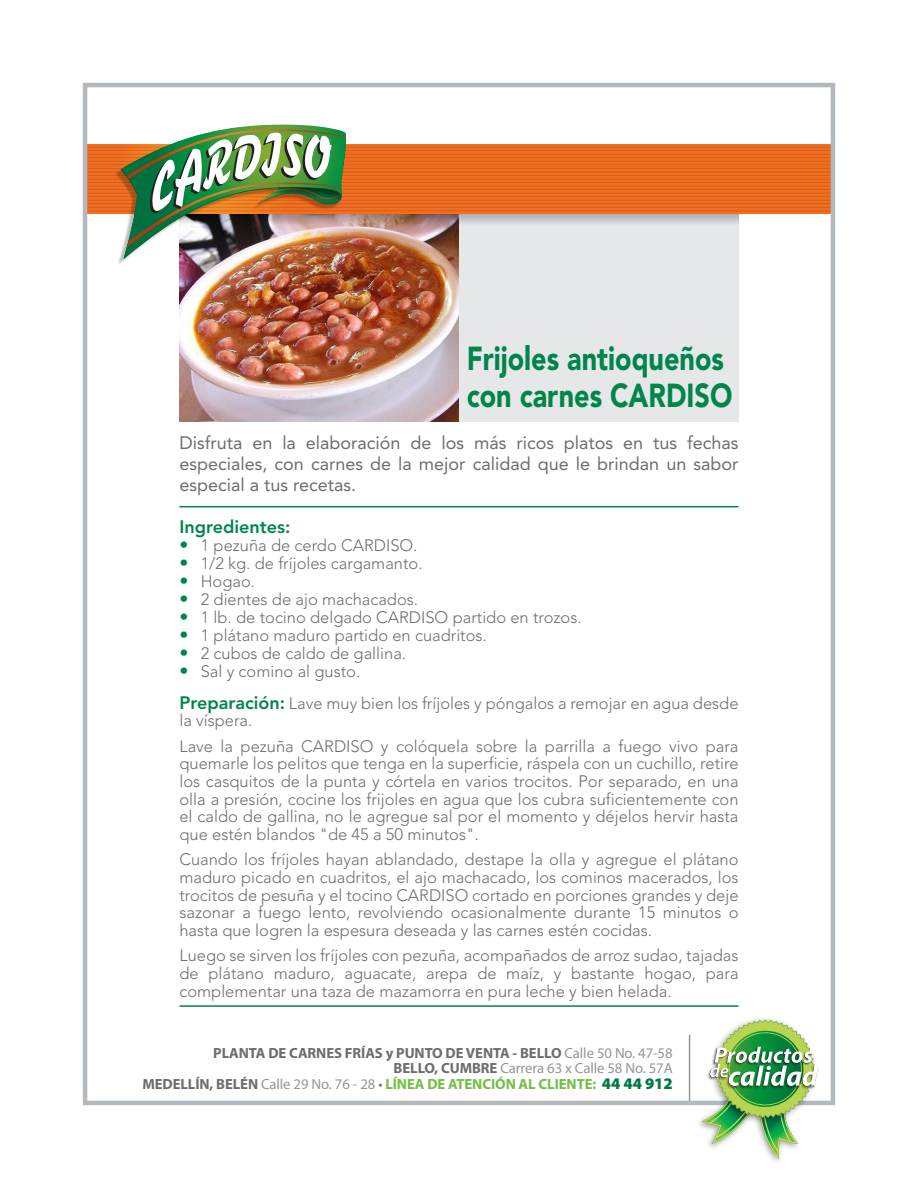
<style>
.page{position:relative;width:918px;height:1188px;background:#fff}
.page>*{position:absolute;margin:0;border:0;box-sizing:border-box;transform-origin:0 0}
.t1{font:900 33px/36.9px "Avenir LT Std";color:#00854a;scale:.82 1}
.t2{font:18px/21px "Avenir LT Std";color:#6c6d70;text-align:justify}
.t3{font:800 18px "Avenir LT Std";color:#00854a}
.t4{font:300 16.5px/17.7px "Avenir LT Std";color:#6c6d70;text-align:justify}
.t5{font:700 14.7px/14.7px "Myriad Pro";letter-spacing:-.005em;color:#6c6d70;text-align:right}
.t6{font:700 14.7px "Myriad Pro";letter-spacing:-.005em;color:#71bf44}
.s1{font-weight:800;font-size:18px;color:#00854a}
.s2{font-weight:400;color:#939598}
.s3{color:#6c6d70}
.s4{font-weight:400;color:#6c6d70}
.s5{font-weight:900;font-size:16.2px;color:#017a47}
</style>
<div class="page">
<img style="left:179px;top:240px;width:280px;height:182px">
<div style="left:459px;top:213px;width:280px;height:209px;background:#e6e7e9"></div>
<svg style="left:347px;top:213px;width:392px;height:27px"></svg>
<svg style="left:88px;top:145px;width:742px;height:68px;background:#ef6c20"></svg>
<hr style="left:85px;top:200px;width:748px;height:1px;background:#231f20">
<hr style="left:85px;top:203px;width:748px;height:1px;background:#231f20">
<hr style="left:85px;top:182px;width:748px;height:1px;background:#231f20">
<hr style="left:85px;top:186px;width:748px;height:1px;background:#231f20">
<hr style="left:85px;top:189px;width:748px;height:1px;background:#231f20">
<hr style="left:85px;top:193px;width:748px;height:1px;background:#231f20">
<hr style="left:85px;top:196px;width:748px;height:1px;background:#231f20">
<hr style="left:85px;top:207px;width:748px;height:1px;background:#231f20">
<hr style="left:85px;top:210px;width:748px;height:1px;background:#231f20">
<hr style="left:85px;top:168px;width:748px;height:1px;background:#231f20">
<hr style="left:85px;top:171px;width:748px;height:1px;background:#231f20">
<hr style="left:85px;top:147px;width:748px;height:1px;background:#231f20">
<hr style="left:85px;top:150px;width:748px;height:1px;background:#231f20">
<hr style="left:85px;top:154px;width:748px;height:1px;background:#231f20">
<hr style="left:85px;top:157px;width:748px;height:1px;background:#231f20">
<hr style="left:85px;top:161px;width:748px;height:1px;background:#231f20">
<hr style="left:85px;top:164px;width:748px;height:1px;background:#231f20">
<hr style="left:85px;top:175px;width:748px;height:1px;background:#231f20">
<hr style="left:85px;top:179px;width:748px;height:1px;background:#231f20">
<img style="left:113px;top:144px;width:232px;height:123px">
<img style="left:121px;top:124px;width:226px;height:135px">
<hr style="left:689px;top:1035px;width:1px;height:68px;background:#939598">
<div style="left:83px;top:83px;width:752px;height:1022px;border:4px solid #b1b9bf"></div>
<hr style="left:179px;top:506px;width:560px;height:1px;background:#00854a">
<hr style="left:179px;top:1005px;width:560px;height:2px;background:#00854a">
<img style="left:693px;top:1100px;width:87px;height:62px">
<img style="left:702px;top:1020px;width:116px;height:139px">
<h1 class="t1" style="left:467px;top:340px;width:325px">Frijoles antioqueños con carnes CARDISO</h1>
<p class="t2" style="left:179px;top:432px;width:561px">Disfruta en la elaboración de los más ricos platos en tus fechas especiales, con carnes de la mejor calidad que le brindan un sabor especial a tus recetas.</p>
<p class="t3" style="left:179px;top:516px;width:113px">Ingredientes:</p>
<p class="t4" style="left:179px;top:536px;width:240px"><span class="s1">•</span> 1 pezuña de cerdo CARDISO.</p>
<p class="t4" style="left:179px;top:554px;width:245px"><span class="s1">•</span> 1/2 kg. de fríjoles cargamanto.</p>
<p class="t4" style="left:179px;top:572px;width:77px"><span class="s1">•</span> Hogao.</p>
<p class="t4" style="left:179px;top:590px;width:240px"><span class="s1">•</span> 2 dientes de ajo machacados.</p>
<p class="t4" style="left:179px;top:608px;width:404px"><span class="s1">•</span> 1 lb. de tocino delgado CARDISO partido en trozos.</p>
<p class="t4" style="left:179px;top:626px;width:309px"><span class="s1">•</span> 1 plátano maduro partido en cuadritos.</p>
<p class="t4" style="left:179px;top:644px;width:228px"><span class="s1">•</span> 2 cubos de caldo de gallina.</p>
<p class="t4" style="left:179px;top:655px;width:561px;line-height:32px"><span class="s1">•</span> Sal y comino al gusto.<br><span class="s1">Preparación:</span> Lave muy bien los fríjoles y póngalos a remojar en agua desde</p>
<p class="t4" style="left:179px;top:708px;width:560px;line-height:25.2px">la víspera.<br>Lave la pezuña CARDISO y colóquela sobre la parrilla a fuego vivo para</p>
<p class="t4" style="left:179px;top:755px;width:561px">quemarle los pelitos que tenga en la superficie, ráspela con un cuchillo, retire los casquitos de la punta y córtela en varios trocitos. Por separado, en una olla a presión, cocine los frijoles en agua que los cubra suficientemente con el caldo de gallina, no le agregue sal por el momento y déjelos hervir hasta que estén blandos "de 45 a 50 minutos".</p>
<p class="t4" style="left:179px;top:851px;width:561px">Cuando los fríjoles hayan ablandado, destape la olla y agregue el plátano maduro picado en cuadritos, el ajo machacado, los cominos macerados, los trocitos de pesuña y el tocino CARDISO cortado en porciones grandes y deje sazonar a fuego lento, revolviendo ocasionalmente durante 15 minutos o hasta que logren la espesura deseada y las carnes estén cocidas.</p>
<p class="t4" style="left:179px;top:947px;width:561px">Luego se sirven los fríjoles con pezuña, acompañados de arroz sudao, tajadas de plátano maduro, aguacate, arepa de maíz, y bastante hogao, para complementar una taza de mazamorra en pura leche y bien helada.</p>
<p class="t5" style="left:213px;top:1045px;width:461px">PLANTA DE CARNES FRÍAS y PUNTO DE VENTA - BELLO <span class="s2">Calle 50 No. 47-58<br></span>BELLO, CUMBRE <span class="s2">Carrera 63 x Calle 58 No. 57A</span></p>
<p class="t6" style="left:142px;top:1075px;width:532px"><span class="s3">MEDELLÍN, BELÉN</span> <span class="s2">Calle 29 No. 76 - 28</span> <span class="s4">•</span> LÍNEA DE ATENCIÓN AL CLIENTE: <span class="s5">44 44 912</span></p>
</div>
